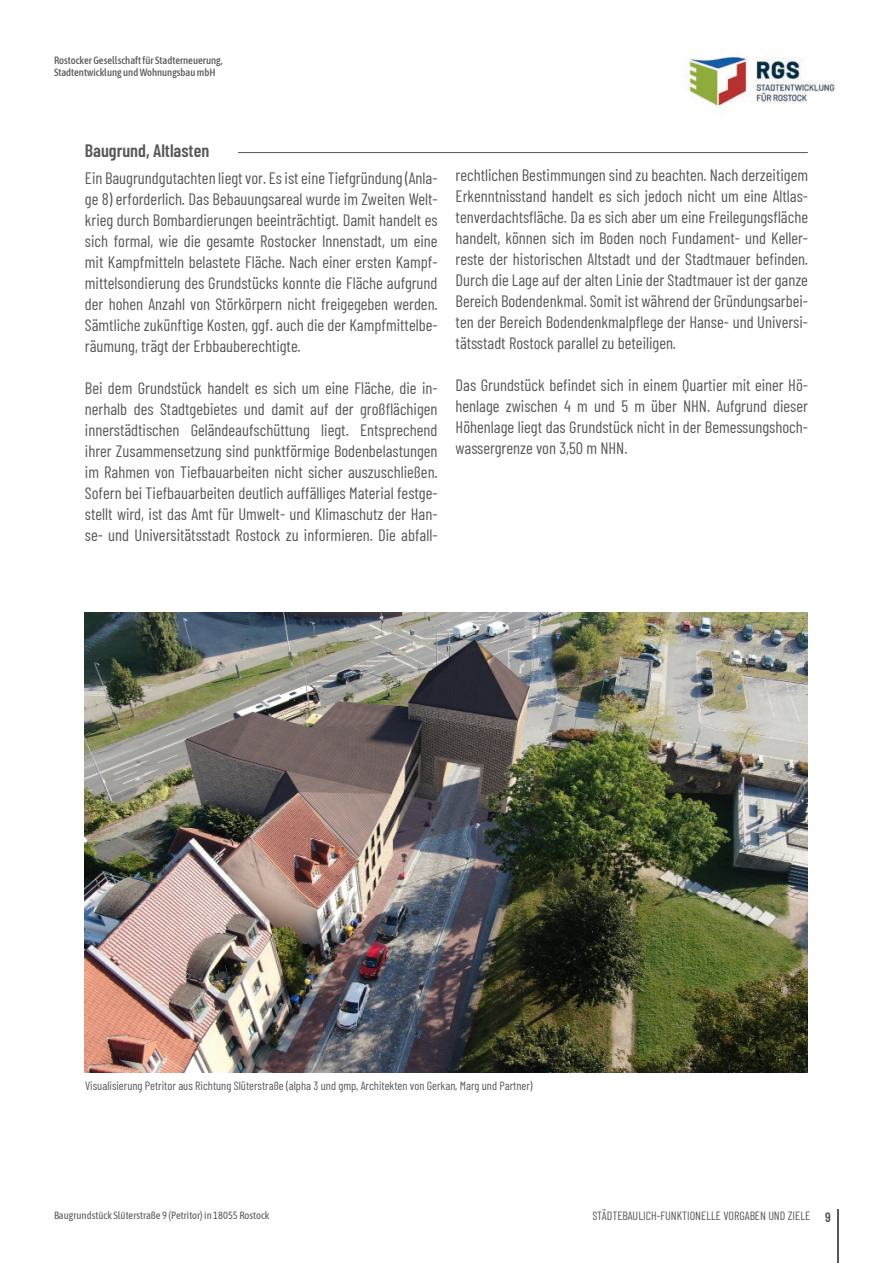
<style>
.page{position:relative;width:893px;height:1263px;background:#fff}
.page>*{position:absolute;margin:0;border:0;box-sizing:border-box;transform-origin:0 0}
.t1{font:600 18px "Barlow Condensed";color:#57585a}
.t2{font:16.5px/21px "Barlow Condensed";color:#57585a;text-align:justify}
.t3{font:600 13.5px "Barlow Condensed";color:#57585a}
.t4{font:12px "Barlow Condensed";color:#57585a}
.t5{font:500 10.5px/12.6px "Asap Condensed";color:#57585a}
.t6{font:10.5px "Asap Condensed";color:#57585a}
</style>
<div class="page">
<hr style="left:837px;top:1209px;width:2px;height:54px;background:#57585a">
<img style="left:683px;top:57px;width:153px;height:55px">
<img style="left:85px;top:613px;width:723px;height:459px">
<hr style="left:238px;top:152px;width:570px;height:1px;background:#57585a">
<p class="t5" style="left:54px;top:53px;width:170px">Rostocker Gesellschaft für Stadterneuerung,<br>Stadtentwicklung und Wohnungsbau mbH</p>
<p class="t1" style="left:85px;top:137px;width:126px">Baugrund, Altlasten</p>
<p class="t2" style="left:85px;top:166px;width:354px">Ein Baugrundgutachten liegt vor. Es ist eine Tiefgründung (Anla&shy;ge 8) erforderlich. Das Bebauungsareal wurde im Zweiten Welt&shy;krieg durch Bombardierungen beeinträchtigt. Damit handelt es sich formal, wie die gesamte Rostocker Innenstadt, um eine mit Kampfmitteln belastete Fläche. Nach einer ersten Kampf&shy;mittelsondierung des Grundstücks konnte die Fläche aufgrund der hohen Anzahl von Störkörpern nicht freigegeben werden.<br>Sämtliche zukünftige Kosten, ggf. auch die der Kampfmittelbe&shy;räumung, trägt der Erbbauberechtigte.</p>
<p class="t2" style="left:85px;top:376px;width:354px">Bei dem Grundstück handelt es sich um eine Fläche, die in&shy;nerhalb des Stadtgebietes und damit auf der großflächigen innerstädtischen Geländeaufschüttung liegt. Entsprechend ihrer Zusammensetzung sind punktförmige Bodenbelastungen im Rahmen von Tiefbauarbeiten nicht sicher auszuschließen.<br>Sofern bei Tiefbauarbeiten deutlich auffälliges Material festge&shy;stellt wird, ist das Amt für Umwelt- und Klimaschutz der Han&shy;se- und Universitätsstadt Rostock zu informieren. Die abfall-</p>
<p class="t2" style="left:456px;top:163px;width:354px">rechtlichen Bestimmungen sind zu beachten. Nach derzeitigem Erkenntnisstand handelt es sich jedoch nicht um eine Altlas&shy;tenverdachtsfläche. Da es sich aber um eine Freilegungsfläche handelt, können sich im Boden noch Fundament- und Keller&shy;reste der historischen Altstadt und der Stadtmauer befinden.<br>Durch die Lage auf der alten Linie der Stadtmauer ist der ganze Bereich Bodendenkmal. Somit ist während der Gründungsarbei&shy;ten der Bereich Bodendenkmalpflege der Hanse- und Universi&shy;tätsstadt Rostock parallel zu beteiligen.</p>
<p class="t2" style="left:456px;top:373px;width:354px">Das Grundstück befindet sich in einem Quartier mit einer Hö&shy;henlage zwischen 4 m und 5 m über NHN. Aufgrund dieser Höhenlage liegt das Grundstück nicht in der Bemessungshoch&shy;wassergrenze von 3,50 m NHN.</p>
<p class="t4" style="left:85px;top:1077px;width:449px">Visualisierung Petritor aus Richtung Slüterstraße (alpha 3 und gmp, Architekten von Gerkan, Marg und Partner)</p>
<p class="t6" style="left:54px;top:1208px;width:217px">Baugrundstück Slüterstraße 9 (Petritor) in 18055 Rostock</p>
<p class="t4" style="left:592px;top:1207px;width:219px">STÄDTEBAULICH-FUNKTIONELLE VORGABEN UND ZIELE</p>
<p class="t3" style="left:825px;top:1208px;width:7px">9</p>
</div>
